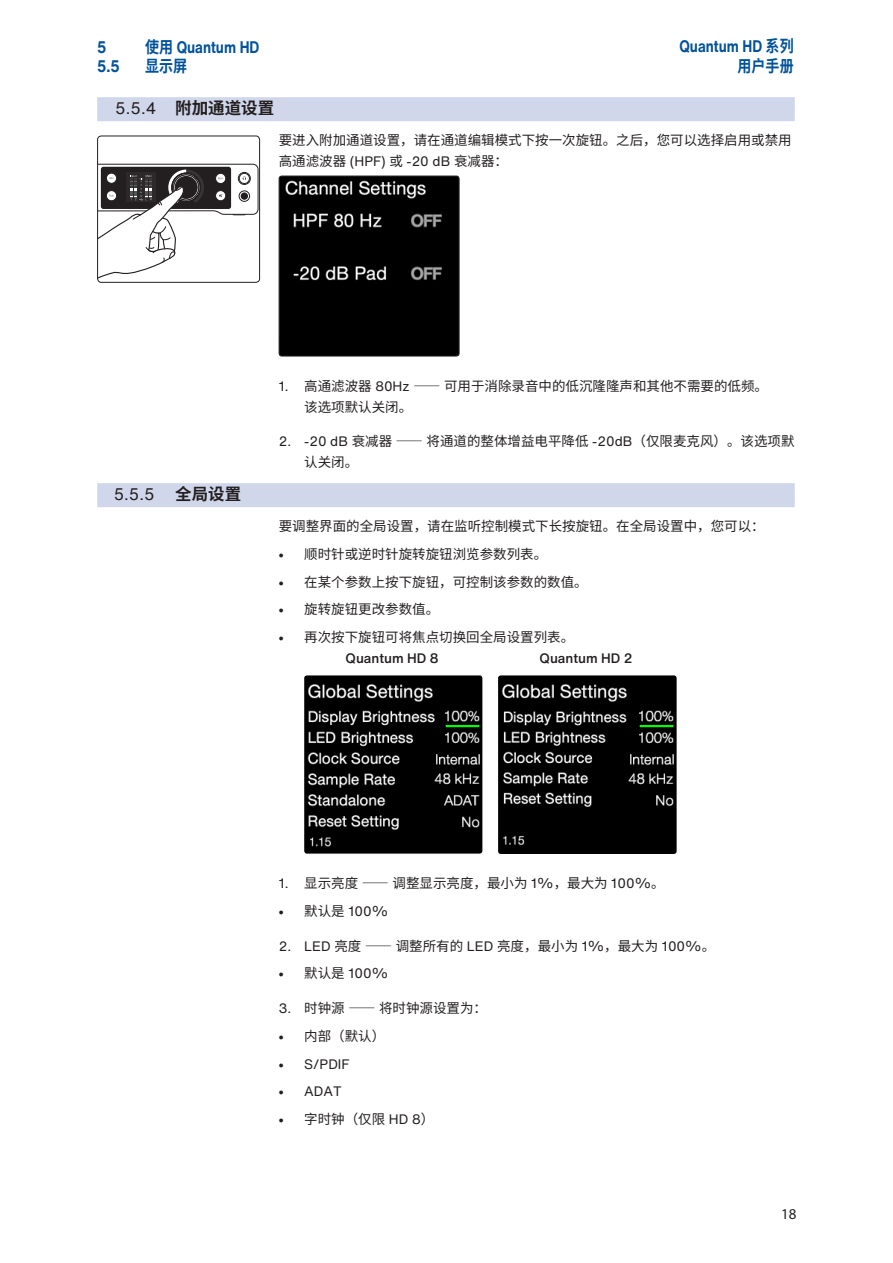
<style>
.page{position:relative;width:893px;height:1263px;background:#fff}
.page>*{position:absolute;margin:0;border:0;box-sizing:border-box;transform-origin:0 0}
.t1{font:700 16.5px "Helvetica Now Text";color:#01529b;scale:.85 1}
.Subsection_Head{font:700 16.5px "Source Han Sans CN";color:#231f20}
.Subsection_Head-2{font:16.5px "Helvetica Now Text";color:#231f20}
.t2{font:700 16.5px "Source Han Sans CN";color:#01529b;scale:.85 1}
.t3{font:15px "Myriad Pro";color:#231f20}
.Body_L1{font:13.5px/21px "Source Han Sans CN";color:#231f20}
.t4{font:13.5px "Helvetica Now Text";color:#231f20}
.t5{font:500 13.5px "Helvetica Now Text";color:#231f20}
.s1{font-family:"Source Han Sans CN"}
.s2{font-family:"Helvetica Now Text";font-weight:400}
.s3{font-family:"Helvetica Now Text"}
.s4{font-family:"Source Han Sans CN";font-weight:700}
.s5{font-family:"Myriad Pro";font-weight:900}
</style>
<div class="page">
<div style="left:97px;top:97px;width:698px;height:24px;background:#d1d7eb"></div>
<div style="left:97px;top:483px;width:698px;height:24px;background:#d1d7eb"></div>
<img style="left:279px;top:176px;width:180px;height:180px">
<div style="left:279px;top:176px;width:180px;height:180px;border:1px solid #231f20;border-radius:3px"></div>
<img style="left:498px;top:675px;width:179px;height:179px">
<img style="left:304px;top:675px;width:178px;height:178px">
<svg style="left:98px;top:136px;width:162px;height:146px"></svg>
<div style="left:97px;top:136px;width:163px;height:147px;border:1px solid #231f20;border-radius:4px"></div>
<p class="t1" style="left:97px;top:35px;width:12px">5</p>
<p class="t1" style="left:145px;top:35px;width:136px"><span class="s1">使用</span> Quantum HD</p>
<p class="t1" style="left:97px;top:54px;width:28px">5.5</p>
<p class="t2" style="left:145px;top:57px;width:51px">显示屏</p>
<p class="Subsection_Head" style="left:115px;top:99px;width:160px"><span class="s2">5.5.4</span> 附加通道设置</p>
<p class="t1" style="left:679px;top:34px;width:136px">Quantum HD <span class="s1">系列</span></p>
<p class="t2" style="left:738px;top:56px;width:68px">用户手册</p>
<p class="Body_L1" style="left:279px;top:130px;width:514px">要进入附加通道设置，请在通道编辑模式下按一次旋钮。之后，您可以选择启用或禁用高通滤波器 <span class="s3">(HPF)</span> 或 <span class="s3">-20 dB</span> 衰减器：</p>
<p class="Subsection_Head-2" style="left:114px;top:482px;width:129px">5.5.5 <span class="s4">全局设置</span></p>
<p class="Body_L1" style="left:304px;top:376px;width:465px;text-indent:-26px"><span class="s3">1.</span> 高通滤波器 <span class="s3">80Hz</span> ―― 可用于消除录音中的低沉隆隆声和其他不需要的低频。该选项默认关闭。</p>
<p class="Body_L1" style="left:304px;top:431px;width:492px;text-indent:-26px"><span class="s3">2. -20 dB</span> 衰减器 ―― 将通道的整体增益电平降低 <span class="s3">-20dB</span>（仅限麦克风）。该选项默认关闭。</p>
<p class="Body_L1" style="left:279px;top:516px;width:487px">要调整界面的全局设置，请在监听控制模式下长按旋钮。在全局设置中，您可以：</p>
<p class="Body_L1" style="left:279px;top:544px;width:270px"><span class="s5">•</span> 顺时针或逆时针旋转旋钮浏览参数列表。</p>
<p class="Body_L1" style="left:279px;top:571px;width:310px"><span class="s5">•</span> 在某个参数上按下旋钮，可控制该参数的数值。</p>
<p class="Body_L1" style="left:279px;top:599px;width:162px"><span class="s5">•</span> 旋转旋钮更改参数值。</p>
<p class="Body_L1" style="left:279px;top:627px;width:297px"><span class="s5">•</span> 再次按下旋钮可将焦点切换回全局设置列表。</p>
<p class="t5" style="left:346px;top:648px;width:95px">Quantum HD 8</p>
<p class="t5" style="left:540px;top:648px;width:95px">Quantum HD 2</p>
<p class="Body_L1" style="left:279px;top:873px;width:387px"><span class="s3">1.</span> 显示亮度 ―― 调整显示亮度，最小为 <span class="s3">1%</span>，最大为 <span class="s3">100%</span>。</p>
<p class="t4" style="left:279px;top:901px;width:111px"><span class="s5">•</span> <span class="s1">默认是</span> 100%</p>
<p class="Body_L1" style="left:279px;top:935px;width:438px"><span class="s3">2. LED</span> 亮度 ―― 调整所有的 <span class="s3">LED</span> 亮度，最小为 <span class="s3">1%</span>，最大为 <span class="s3">100%</span>。</p>
<p class="t4" style="left:279px;top:963px;width:111px"><span class="s5">•</span> <span class="s1">默认是</span> 100%</p>
<p class="Body_L1" style="left:279px;top:998px;width:210px"><span class="s3">3.</span> 时钟源 ―― 将时钟源设置为：</p>
<p class="Body_L1" style="left:279px;top:1025px;width:108px"><span class="s5">•</span> 内部（默认）</p>
<p class="t4" style="left:279px;top:1053px;width:72px"><span class="s5">•</span> S/PDIF</p>
<p class="t4" style="left:279px;top:1081px;width:65px"><span class="s5">•</span> ADAT</p>
<p class="Body_L1" style="left:279px;top:1109px;width:157px"><span class="s5">•</span> 字时钟（仅限 <span class="s3">HD 8</span>）</p>
<p class="t3" style="left:781px;top:1204px;width:17px">18</p>
</div>
